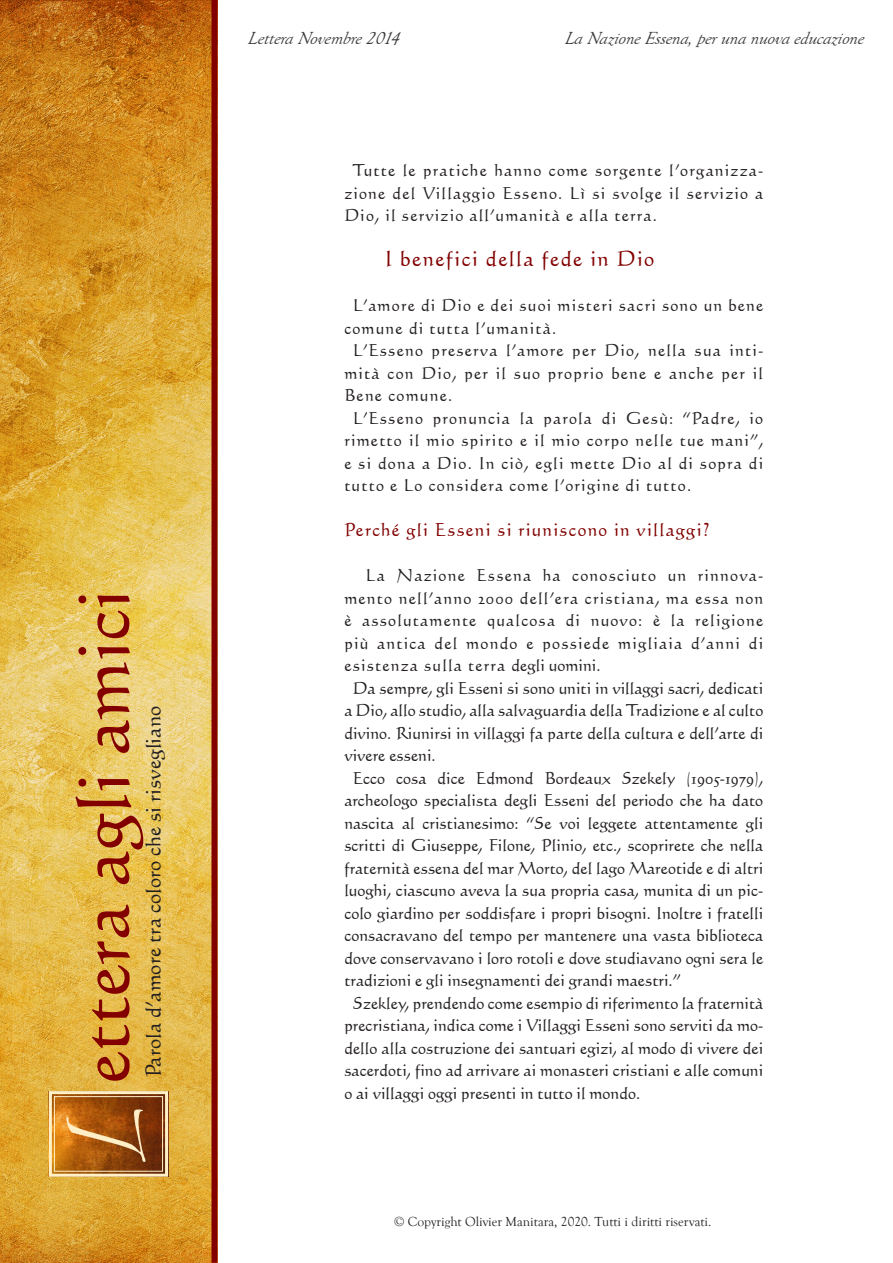
<style>
.page{position:relative;width:893px;height:1263px;background:#fff}
.page>*{position:absolute;margin:0;border:0;box-sizing:border-box;transform-origin:0 0}
.t1{font:73.5px "Calligraphic 421 BT Roman B";color:#820000}
.t2{font:21px "Calligraphic 421 BT Roman B";color:#231f20}
.corps{font:21px "Calligraphic 421 BT Roman B";letter-spacing:.07em;color:#820000}
.t3{font:italic 18px "Goudy Old Style T";color:#3c3c3d}
.corps-2{font:18px "Calligraphic 421 BT Roman B";letter-spacing:.07em;color:#820000}
.corps-3{font:16.5px/22.5px "Calligraphic 421 BT Roman B";letter-spacing:.07em;color:#231f20;text-align:justify}
.t4{font:13.5px "Goudy Old Style T";color:#231f20}
</style>
<div class="page">
<img style="left:0;top:0;width:211px;height:1263px">
<div style="left:211px;top:0;width:6px;height:1263px;background:#820000"></div>
<svg style="left:47px;top:1089px;width:123px;height:89px;background:#ca9a5a"></svg>
<div style="left:54px;top:1096px;width:109px;height:76px;border:1px solid #fff0c7"></div>
<img style="left:59px;top:1098px;width:97px;height:72px">
<h1 class="t1" style="left:55px;top:1083px;width:496px;rotate:-90deg">ettera agli amici</h1>
<p class="t2" style="left:140px;top:1077px;width:373px;rotate:-90deg">Parola d’amore tra coloro che si risvegliano</p>
<p class="t3" style="left:247px;top:28px;width:159px">LetteraNovembre2014</p>
<p class="t3" style="left:564px;top:28px;width:307px">LaNazioneEssena,perunanuovaeducazione</p>
<p class="corps-3" style="left:344px;top:159px;width:421px;text-indent:9px">Tutte le pratiche hanno come sorgente l’organizza&shy;zione del Villaggio Esseno. Lì si svolge il servizio a Dio, il servizio all’umanità e alla terra.</p>
<p class="corps" style="left:385px;top:245px;width:271px">I benefici della fede in Dio</p>
<p class="corps-3" style="left:344px;top:294px;width:420px;text-indent:9px">L’amore di Dio e dei suoi misteri sacri sono un bene comune di tutta l’umanità.</p>
<p class="corps-3" style="left:344px;top:339px;width:420px;text-indent:9px">L’Esseno preserva l’amore per Dio, nella sua inti&shy;mità con Dio, per il suo proprio bene e anche per il Bene comune.</p>
<p class="corps-3" style="left:344px;top:406px;width:420px;text-indent:9px">L’Esseno pronuncia la parola di Gesù: “Padre, io rimetto il mio spirito e il mio corpo nelle tue mani”, e si dona a Dio. In ciò, egli mette Dio al di sopra di tutto e Lo considera come l’origine di tutto.</p>
<p class="corps-2" style="left:344px;top:518px;width:368px">Perché gli Esseni si riuniscono in villaggi?</p>
<p class="corps-3" style="left:344px;top:564px;width:420px;text-indent:21px">La Nazione Essena ha conosciuto un rinnova&shy;mento nell’anno 2000 dell’era cristiana, ma essa non è assolutamente qualcosa di nuovo: è la religione più antica del mondo e possiede migliaia d’anni di esistenza sulla terra degli uomini.</p>
<p class="corps-3" style="left:344px;top:676px;width:420px;text-indent:9px">Da sempre, gli Esseni si sono uniti in villaggi sacri, dedicati a Dio, allo studio, alla salvaguardia della Tradizione e al culto divino. Riunirsi in villaggi fa parte della cultura e dell’arte di vivere esseni.</p>
<p class="corps-3" style="left:344px;top:766px;width:420px;text-indent:9px">Ecco cosa dice Edmond Bordeaux Szekely (1905-1979), archeologo specialista degli Esseni del periodo che ha dato nascita al cristianesimo: “Se voi leggete attentamente gli scritti di Giuseppe, Filone, Plinio, etc., scoprirete che nella fraternità essena del mar Morto, del lago Mareotide e di altri luoghi, ciascuno aveva la sua propria casa, munita di un pic&shy;colo giardino per soddisfare i propri bisogni. Inoltre i fratelli consacravano del tempo per mantenere una vasta biblioteca dove conservavano i loro rotoli e dove studiavano ogni sera le tradizioni e gli insegnamenti dei grandi maestri.”</p>
<p class="corps-3" style="left:344px;top:991px;width:420px;text-indent:9px">Szekley, prendendo come esempio di riferimento la fraternità precristiana, indica come i Villaggi Esseni sono serviti da mo&shy;dello alla costruzione dei santuari egizi, al modo di vivere dei sacerdoti, fino ad arrivare ai monasteri cristiani e alle comuni o ai villaggi oggi presenti in tutto il mondo.</p>
<p class="t4" style="left:394px;top:1214px;width:319px">© Copyright Olivier Manitara, 2020. Tutti i diritti riservati.</p>
</div>
